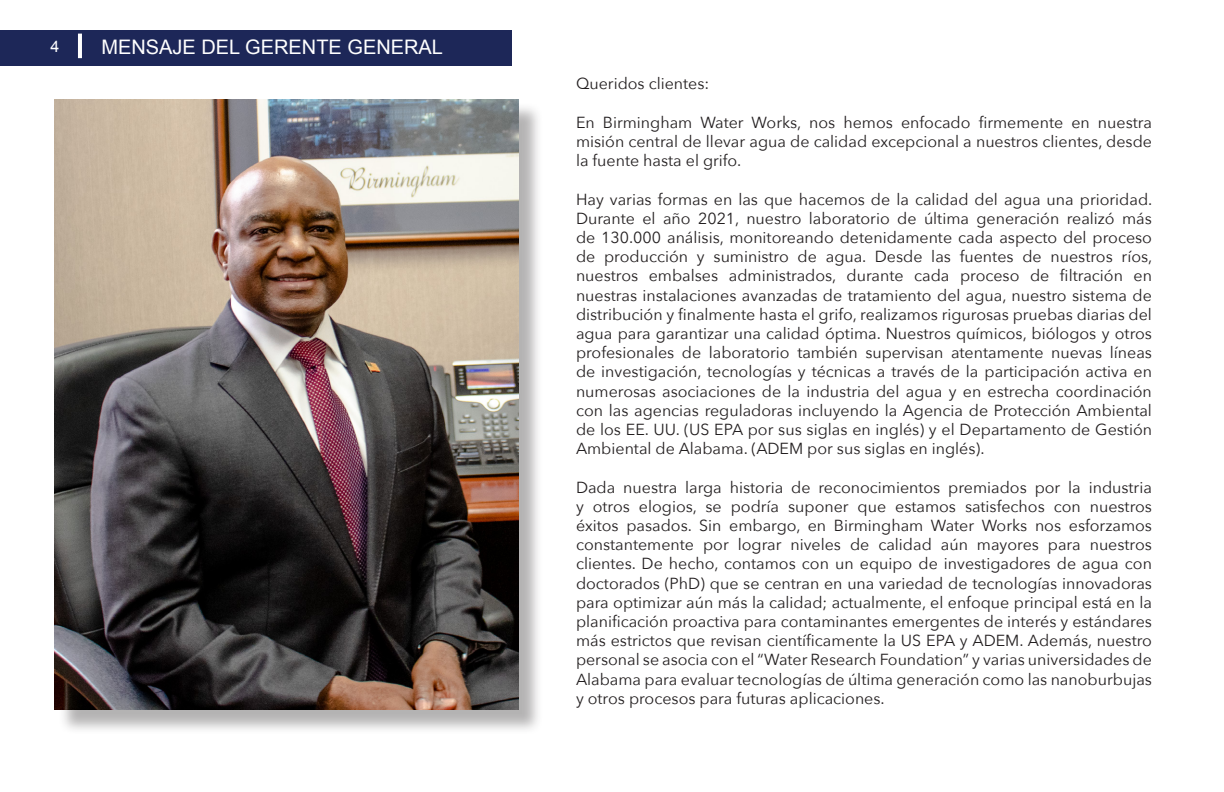
<style>
.page{position:relative;width:1224px;height:792px;background:#fff}
.page>*{position:absolute;margin:0;border:0;box-sizing:border-box;transform-origin:0 0}
.t1{font:20px "Arial";color:#fff}
.t2{font:16px/19.2px "Avenir Next";color:#231f20;text-align:justify}
.t3{font:16px "Arial";color:#fff}
</style>
<div class="page">
<div style="left:0;top:30px;width:512px;height:36px;background:#1d2758"></div>
<hr style="left:78px;top:34px;width:4px;height:24px;background:#fff">
<div style="left:58px;top:102px;width:485px;height:633px;background:#231f20;opacity:.34"></div>
<img style="left:55px;top:99px;width:463px;height:611px">
<p class="t3" style="left:50px;top:36px;width:10px">4</p>
<p class="t1" style="left:102px;top:34px;width:343px">MENSAJE DEL GERENTE GENERAL</p>
<p class="t2" style="left:576px;top:74px;width:135px">Queridos clientes:</p>
<p class="t2" style="left:576px;top:112px;width:578px">En Birmingham Water Works, nos hemos enfocado firmemente en nuestra misión central de llevar agua de calidad excepcional a nuestros clientes, desde la fuente hasta el grifo.</p>
<p class="t2" style="left:576px;top:189px;width:578px">Hay varias formas en las que hacemos de la calidad del agua una prioridad.<br>Durante el año 2021, nuestro laboratorio de última generación realizó más de 130.000 análisis, monitoreando detenidamente cada aspecto del proceso de producción y suministro de agua. Desde las fuentes de nuestros ríos, nuestros embalses administrados, durante cada proceso de filtración en nuestras instalaciones avanzadas de tratamiento del agua, nuestro sistema de distribución y finalmente hasta el grifo, realizamos rigurosas pruebas diarias del agua para garantizar una calidad óptima. Nuestros químicos, biólogos y otros profesionales de laboratorio también supervisan atentamente nuevas líneas de investigación, tecnologías y técnicas a través de la participación activa en numerosas asociaciones de la industria del agua y en estrecha coordinación con las agencias reguladoras incluyendo la Agencia de Protección Ambiental de los EE. UU. (US EPA por sus siglas en inglés) y el Departamento de Gestión Ambiental de Alabama. (ADEM por sus siglas en inglés).</p>
<p class="t2" style="left:576px;top:477px;width:578px">Dada nuestra larga historia de reconocimientos premiados por la industria y otros elogios, se podría suponer que estamos satisfechos con nuestros éxitos pasados. Sin embargo, en Birmingham Water Works nos esforzamos constantemente por lograr niveles de calidad aún mayores para nuestros clientes. De hecho, contamos con un equipo de investigadores de agua con doctorados (PhD) que se centran en una variedad de tecnologías innovadoras para optimizar aún más la calidad; actualmente, el enfoque principal está en la planificación proactiva para contaminantes emergentes de interés y estándares más estrictos que revisan científicamente la US EPA y ADEM. Además, nuestro personal se asocia con el “Water Research Foundation” y varias universidades de Alabama para evaluar tecnologías de última generación como las nanoburbujas y otros procesos para futuras aplicaciones.</p>
</div>
